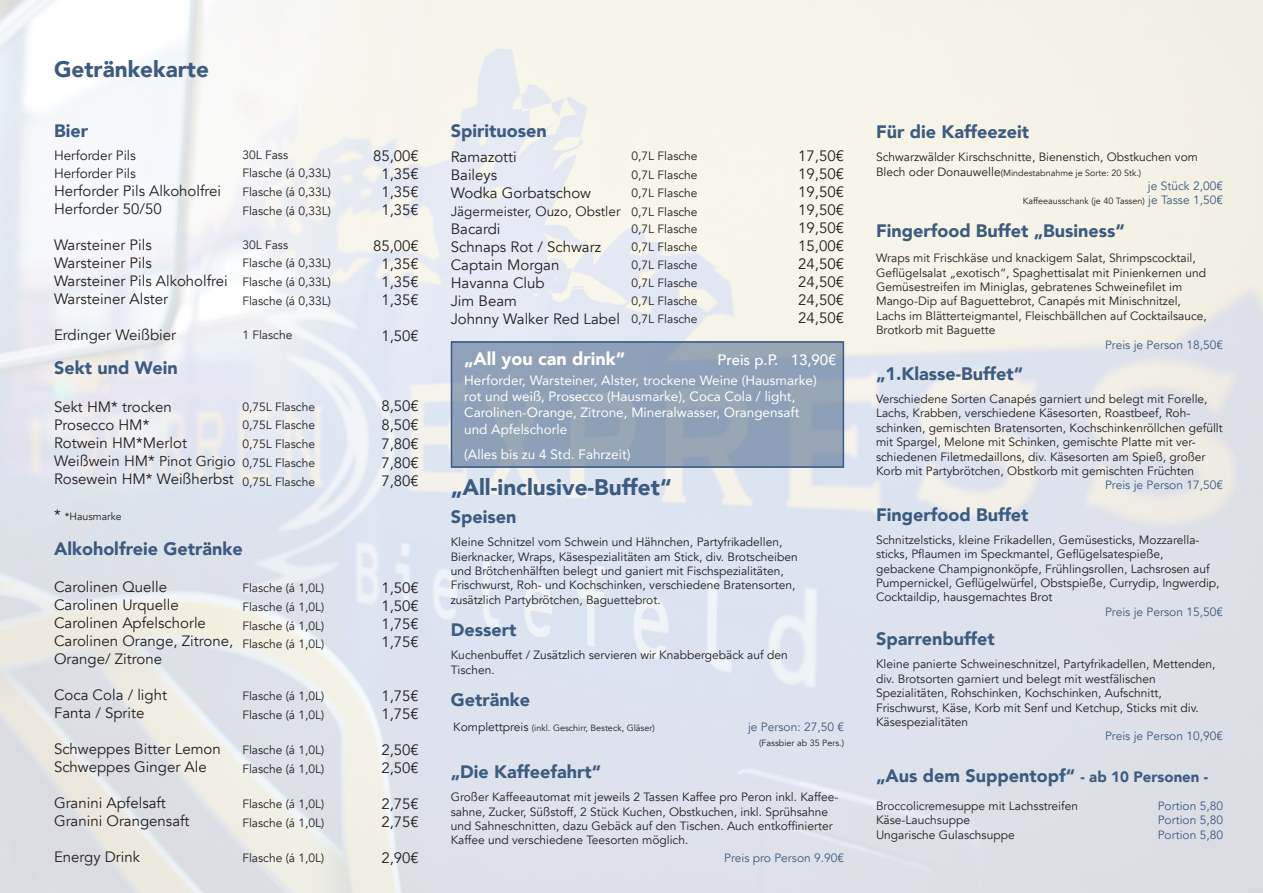
<style>
.page{position:relative;width:1263px;height:893px;background:#fff}
.page>*{position:absolute;margin:0;border:0;box-sizing:border-box;transform-origin:0 0}
.t1{font:900 22.5px "Avenir";color:#3c5b80}
.t2{font:900 18px "Avenir";color:#3c5b80}
.t3{font:900 18px "Avenir";color:#fff}
.t4{font:15px/18px "Avenir";color:#231f20}
.t5{font:500 15px "Avenir";color:#fff}
.t6{font:13.5px/16.2px "Avenir";color:#fff}
.t7{font:13.5px/18px "Avenir";color:#231f20}
.t8{font:12px/14.4px "Avenir";color:#231f20}
.t9{font:12px "Avenir";color:#3c5b80}
.t10{font:10.5px "Avenir";color:#231f20}
.t11{font:9px "Avenir";color:#231f20}
.s1{font-size:14.25px}
.s2{font-size:15px}
.s3{font-size:12px}
.s4{font-size:12px;color:#3c5b80}
</style>
<div class="page">
<div style="left:451px;top:341px;width:392px;height:127px;background:#8ea1b8"></div>
<h1 class="t1" style="left:54px;top:49px;width:156px">Getränkekarte</h1>
<h2 class="t2" style="left:54px;top:115px;width:36px">Bier</h2>
<p class="t7" style="left:54px;top:147px;width:83px">Herforder Pils<br>Herforder Pils</p>
<p class="t4" style="left:54px;top:182px;width:169px">Herforder Pils Alkoholfrei<br>Herforder 50/50</p>
<p class="t4" style="left:54px;top:236px;width:175px">Warsteiner Pils<br>Warsteiner Pils<br>Warsteiner Pils Alkoholfrei<br>Warsteiner Alster</p>
<p class="t4" style="left:54px;top:326px;width:124px">Erdinger Weißbier</p>
<h2 class="t2" style="left:54px;top:352px;width:125px">Sekt und Wein</h2>
<p class="t8" style="left:242px;top:145px;width:90px;line-height:18.8px">30L Fass<br>Flasche (á 0,33L)<br>Flasche (á 0,33L)<br>Flasche (á 0,33L)</p>
<p class="t8" style="left:242px;top:235px;width:90px;line-height:18.8px">30L Fass<br>Flasche (á 0,33L)<br>Flasche (á 0,33L)<br>Flasche (á 0,33L)</p>
<p class="t8" style="left:242px;top:328px;width:52px">1 Flasche</p>
<p class="t4" style="left:54px;top:398px;width:183px">Sekt HM* trocken<br>Prosecco HM*<br>Rotwein HM*Merlot<br>Weißwein HM* <span class="s1">Pinot Grigio<br></span>Rosewein HM* Weißherbst</p>
<p class="t10" style="left:54px;top:510px;width:69px"><span class="s2">*</span> *Hausmarke</p>
<p class="t8" style="left:242px;top:397px;width:74px;line-height:18.8px;text-align:justify">0,75L Flasche 0,75L Flasche 0,75L Flasche 0,75L Flasche 0,75L Flasche</p>
<h2 class="t2" style="left:54px;top:533px;width:190px">Alkoholfreie Getränke</h2>
<p class="t4" style="left:54px;top:578px;width:181px">Carolinen Quelle<br>Carolinen Urquelle<br>Carolinen Apfelschorle<br>Carolinen Orange, Zitrone,<br>Orange/ Zitrone</p>
<p class="t4" style="left:54px;top:686px;width:115px">Coca Cola / light<br>Fanta / Sprite</p>
<p class="t4" style="left:54px;top:740px;width:168px">Schweppes Bitter Lemon<br>Schweppes Ginger Ale</p>
<p class="t4" style="left:54px;top:794px;width:137px">Granini Apfelsaft<br>Granini Orangensaft</p>
<p class="t4" style="left:54px;top:848px;width:88px">Energy Drink</p>
<p class="t8" style="left:242px;top:579px;width:83px;line-height:18.8px;text-align:justify">Flasche (á 1,0L)<br>Flasche (á 1,0L)<br>Flasche (á 1,0L)<br>Flasche (á 1,0L)</p>
<p class="t8" style="left:242px;top:687px;width:83px;line-height:18.8px">Flasche (á 1,0L)<br>Flasche (á 1,0L)</p>
<p class="t8" style="left:242px;top:741px;width:83px;line-height:18.8px">Flasche (á 1,0L)<br>Flasche (á 1,0L)</p>
<p class="t8" style="left:242px;top:795px;width:83px;line-height:18.8px">Flasche (á 1,0L)<br>Flasche (á 1,0L)</p>
<p class="t8" style="left:242px;top:851px;width:83px">Flasche (á 1,0L)</p>
<p class="t4" style="left:373px;top:147px;width:47px;text-align:center">85,00€<br>1,35€<br>1,35€<br>1,35€</p>
<p class="t4" style="left:373px;top:237px;width:47px;text-align:center">85,00€<br>1,35€<br>1,35€<br>1,35€</p>
<p class="t4" style="left:381px;top:327px;width:39px">1,50€</p>
<p class="t4" style="left:381px;top:397px;width:39px;line-height:19px;text-align:justify">8,50€ 8,50€ 7,80€ 7,80€</p>
<p class="t4" style="left:381px;top:472px;width:39px">7,80€</p>
<p class="t4" style="left:381px;top:579px;width:39px;text-align:justify">1,50€ 1,50€ 1,75€ 1,75€</p>
<p class="t4" style="left:381px;top:687px;width:39px">1,75€<br>1,75€</p>
<p class="t4" style="left:381px;top:741px;width:39px">2,50€<br>2,50€</p>
<p class="t4" style="left:381px;top:795px;width:39px">2,75€<br>2,75€</p>
<p class="t4" style="left:381px;top:849px;width:39px">2,90€</p>
<h2 class="t2" style="left:451px;top:115px;width:97px">Spirituosen</h2>
<p class="t4" style="left:451px;top:148px;width:142px">Ramazotti<br>Baileys<br>Wodka Gorbatschow</p>
<p class="t7" style="left:451px;top:202px;width:171px">Jägermeister, Ouzo, Obstler</p>
<p class="t4" style="left:451px;top:220px;width:171px">Bacardi<br>Schnaps Rot / Schwarz<br>Captain Morgan<br>Havanna Club<br>Jim Beam<br>Johnny Walker Red Label</p>
<p class="t8" style="left:631px;top:146px;width:68px;line-height:18.8px;text-align:justify">0,7L Flasche 0,7L Flasche 0,7L Flasche 0,7L Flasche</p>
<p class="t8" style="left:631px;top:220px;width:68px;line-height:18px;text-align:justify">0,7L Flasche 0,7L Flasche 0,7L Flasche 0,7L Flasche 0,7L Flasche 0,7L Flasche</p>
<p class="t4" style="left:798px;top:147px;width:47px;text-align:justify">17,50€ 19,50€ 19,50€ 19,50€ 19,50€ 15,00€ 24,50€ 24,50€ 24,50€ 24,50€</p>
<h2 class="t3" style="left:464px;top:343px;width:163px">„All you can drink“</h2>
<p class="t5" style="left:717px;top:347px;width:121px">Preis p.P. 13,90€</p>
<p class="t6" style="left:464px;top:372px;width:354px">Herforder, Warsteiner, Alster, trockene Weine (Hausmarke) rot und weiß, Prosecco (Hausmarke), Coca Cola / light, Carolinen-Orange, Zitrone, Mineralwasser, Orangensaft und Apfelschorle</p>
<p class="t6" style="left:464px;top:446px;width:168px">(Alles bis zu 4 Std. Fahrzeit)</p>
<h1 class="t1" style="left:451px;top:468px;width:222px">„All-inclusive-Buffet“</h1>
<h2 class="t2" style="left:451px;top:502px;width:67px">Speisen</h2>
<p class="t8" style="left:451px;top:535px;width:348px">Kleine Schnitzel vom Schwein und Hähnchen, Partyfrikadellen, Bierknacker, Wraps, Käsespezialitäten am Stick, div. Brotscheiben und Brötchenhälften belegt und ganiert mit Fischspezialitäten, Frischwurst, Roh- und Kochschinken, verschiedene Bratensorten, zusätzlich Partybrötchen, Baguettebrot.</p>
<h2 class="t2" style="left:451px;top:615px;width:67px">Dessert</h2>
<p class="t8" style="left:451px;top:648px;width:338px">Kuchenbuffet / Zusätzlich servieren wir Knabbergebäck auf den<br>Tischen.</p>
<h2 class="t2" style="left:451px;top:684px;width:81px">Getränke</h2>
<p class="t11" style="left:453px;top:723px;width:203px"><span class="s3">Komplettpreis</span> (inkl. Geschirr, Besteck, Gläser)</p>
<p class="t9" style="left:748px;top:720px;width:98px">je Person: 27,50 €</p>
<p class="t11" style="left:759px;top:737px;width:86px">(Fassbier ab 35 Pers.)</p>
<h2 class="t2" style="left:451px;top:756px;width:152px">„Die Kaffeefahrt“</h2>
<p class="t8" style="left:451px;top:790px;width:389px">Großer Kaffeeautomat mit jeweils 2 Tassen Kaffee pro Peron inkl. Kaffee&shy;sahne, Zucker, Süßstoff, 2 Stück Kuchen, Obstkuchen, inkl. Sprühsahne und Sahneschnitten, dazu Gebäck auf den Tischen. Auch entkoffinierter Kaffee und verschiedene Teesorten möglich.</p>
<p class="t9" style="left:724px;top:851px;width:122px">Preis pro Person 9.90€</p>
<h2 class="t2" style="left:876px;top:116px;width:154px">Für die Kaffeezeit</h2>
<p class="t8" style="left:876px;top:150px;width:324px">Schwarzwälder Kirschschnitte, Bienenstich, Obstkuchen vom</p>
<p class="t11" style="left:876px;top:167px;width:267px"><span class="s3">Blech oder Donauwelle</span>(Mindestabnahme je Sorte: 20 Stk.)</p>
<p class="t9" style="left:1148px;top:179px;width:77px">je Stück 2,00€</p>
<p class="t11" style="left:1023px;top:196px;width:202px">Kaffeeausschank (je 40 Tassen) <span class="s4">je Tasse 1,50€</span></p>
<h2 class="t2" style="left:876px;top:215px;width:250px">Fingerfood Buffet „Business“</h2>
<p class="t8" style="left:876px;top:251px;width:332px">Wraps mit Frischkäse und knackigem Salat, Shrimpscocktail, Geflügelsalat „exotisch“, Spaghettisalat mit Pinienkernen und Gemüsestreifen im Miniglas, gebratenes Schweinefilet im Mango-Dip auf Baguettebrot, Canapés mit Minischnitzel, Lachs im Blätterteigmantel, Fleischbällchen auf Cocktailsauce, Brotkorb mit Baguette</p>
<p class="t9" style="left:1105px;top:337px;width:120px">Preis je Person 18,50€</p>
<h2 class="t2" style="left:876px;top:358px;width:149px">„1.Klasse-Buffet“</h2>
<p class="t8" style="left:876px;top:392px;width:348px">Verschiedene Sorten Canapés garniert und belegt mit Forelle, Lachs, Krabben, verschiedene Käsesorten, Roastbeef, Roh&shy;schinken, gemischten Bratensorten, Kochschinkenröllchen gefüllt mit Spargel, Melone mit Schinken, gemischte Platte mit ver&shy;schiedenen Filetmedaillons, div. Käsesorten am Spieß, großer Korb mit Partybrötchen, Obstkorb mit gemischten Früchten</p>
<p class="t9" style="left:1105px;top:478px;width:120px">Preis je Person 17,50€</p>
<h2 class="t2" style="left:876px;top:499px;width:154px">Fingerfood Buffet</h2>
<p class="t8" style="left:876px;top:533px;width:345px">Schnitzelsticks, kleine Frikadellen, Gemüsesticks, Mozzarella&shy;sticks, Pflaumen im Speckmantel, Geflügelsatespieße, gebackene Champignonköpfe, Frühlingsrollen, Lachsrosen auf Pumpernickel, Geflügelwürfel, Obstspieße, Currydip, Ingwerdip, Cocktaildip, hausgemachtes Brot</p>
<p class="t9" style="left:1105px;top:604px;width:120px">Preis je Person 15,50€</p>
<h2 class="t2" style="left:876px;top:624px;width:120px">Sparrenbuffet</h2>
<p class="t8" style="left:876px;top:657px;width:341px">Kleine panierte Schweineschnitzel, Partyfrikadellen, Mettenden, div. Brotsorten garniert und belegt mit westfälischen Spezialitäten, Rohschinken, Kochschinken, Aufschnitt, Frischwurst, Käse, Korb mit Senf und Ketchup, Sticks mit div.<br>Käsespezialitäten</p>
<p class="t9" style="left:1105px;top:729px;width:120px">Preis je Person 10,90€</p>
<h2 class="t2" style="left:876px;top:761px;width:334px">„Aus dem Suppentopf“ <span class="s2">- ab 10 Personen -</span></h2>
<p class="t8" style="left:876px;top:799px;width:203px">Broccolicremesuppe mit Lachsstreifen</p>
<p class="t9" style="left:1158px;top:799px;width:67px">Portion 5,80</p>
<p class="t8" style="left:876px;top:813px;width:96px">Käse-Lauchsuppe</p>
<p class="t9" style="left:1158px;top:813px;width:67px">Portion 5,80</p>
<p class="t8" style="left:876px;top:828px;width:140px">Ungarische Gulaschsuppe</p>
<p class="t9" style="left:1158px;top:827px;width:67px">Portion 5,80</p>
</div>
